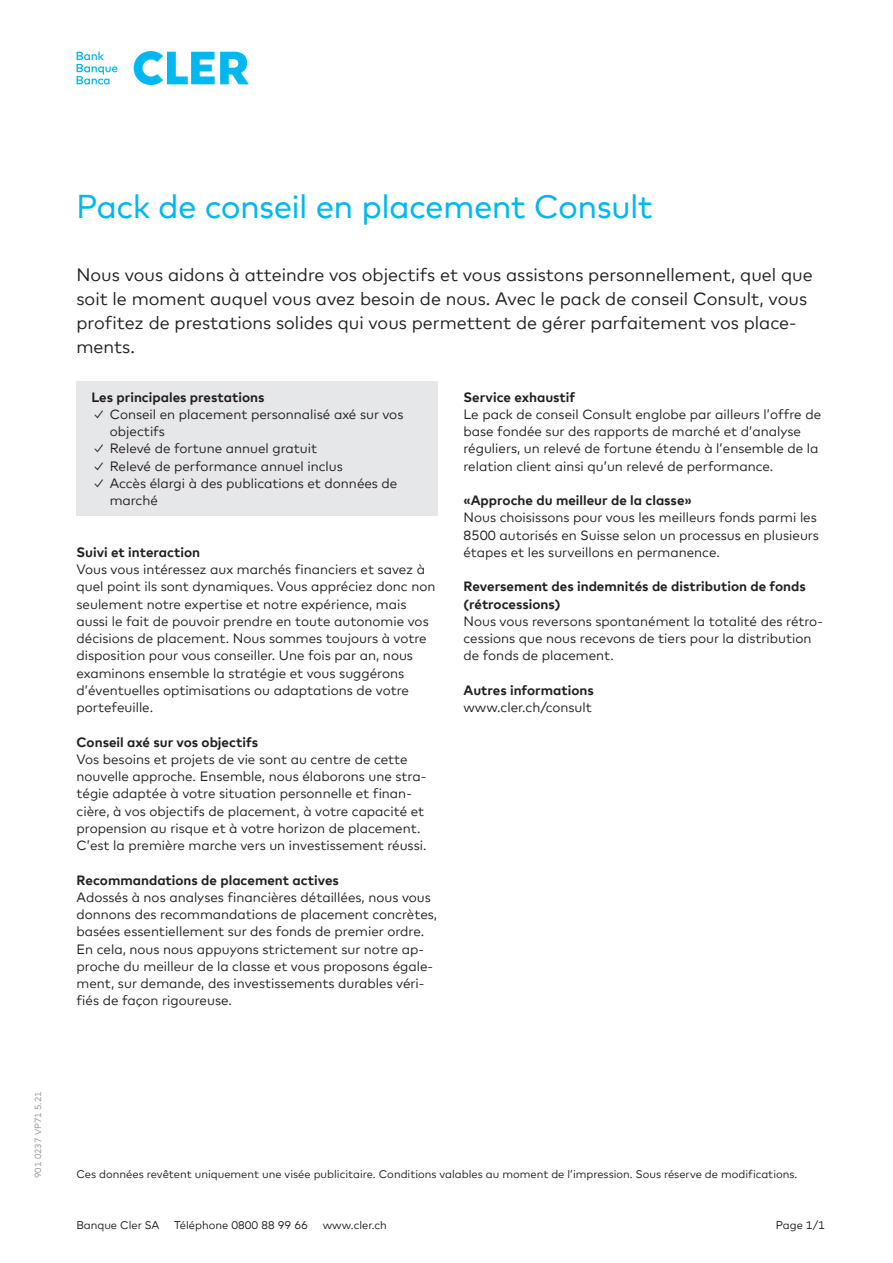
<style>
.page{position:relative;width:893px;height:1263px;background:#fff}
.page>*{position:absolute;margin:0;border:0;box-sizing:border-box;transform-origin:0 0}
.t1{font:33px "Cler Mark Headline";color:#00b8f0}
.t2{font:18px/24px "Cler Mark Text";color:#231f20}
.t3{font:13.5px/17.2px "Cler Mark Text";color:#231f20}
.t4{font:700 13.5px/17.2px "Cler Mark Text";color:#231f20}
.t5{font:11.25px "Cler Mark Text";color:#231f20}
.t6{font:9px "Cler Mark Text";color:#939598}
</style>
<div class="page">
<svg style="left:77px;top:52px;width:40px;height:32px"></svg>
<svg style="left:134px;top:51px;width:115px;height:34px"></svg>
<div style="left:77px;top:381px;width:361px;height:135px;background:#e6e7e9"></div>
<p class="t6" style="left:31px;top:1178px;width:88px;rotate:-90deg">901 0237 VP71 5.21</p>
<h1 class="t1" style="left:77px;top:181px;width:577px">Pack de conseil en placement Consult</h1>
<p class="t2" style="left:77px;top:261px;width:738px">Nous vous aidons à atteindre vos objectifs et vous assistons personnellement, quel que soit le moment auquel vous avez besoin de nous. Avec le pack de conseil Consult, vous profitez de prestations solides qui vous permettent de gérer parfaitement vos place&shy;ments.</p>
<p class="t4" style="left:91px;top:387px;width:175px">Les principales prestations</p>
<p class="t3" style="left:110px;top:404px;width:295px;text-indent:-18px">✓ Conseil en placement personnalisé axé sur vos objectifs</p>
<p class="t3" style="left:91px;top:439px;width:227px">✓ Relevé de fortune annuel gratuit</p>
<p class="t3" style="left:91px;top:456px;width:253px">✓ Relevé de performance annuel inclus</p>
<p class="t3" style="left:110px;top:473px;width:289px;text-indent:-18px">✓ Accès élargi à des publications et données de marché</p>
<p class="t4" style="left:77px;top:542px;width:125px">Suivi et interaction</p>
<p class="t3" style="left:77px;top:560px;width:360px">Vous vous intéressez aux marchés financiers et savez à quel point ils sont dynamiques. Vous appréciez donc non seulement notre expertise et notre expérience, mais aussi le fait de pouvoir prendre en toute autonomie vos décisions de placement. Nous sommes toujours à votre disposition pour vous conseiller. Une fois par an, nous examinons ensemble la stratégie et vous suggérons dʼéventuelles optimisations ou adaptations de votre portefeuille.</p>
<p class="t4" style="left:77px;top:732px;width:183px">Conseil axé sur vos objectifs</p>
<p class="t3" style="left:77px;top:749px;width:351px">Vos besoins et projets de vie sont au centre de cette nouvelle approche. Ensemble, nous élaborons une stra&shy;tégie adaptée à votre situation personnelle et finan&shy;cière, à vos objectifs de placement, à votre capacité et propension au risque et à votre horizon de placement.<br>Cʼest la première marche vers un investissement réussi.</p>
<p class="t4" style="left:77px;top:870px;width:264px">Recommandations de placement actives</p>
<p class="t3" style="left:77px;top:887px;width:362px">Adossés à nos analyses financières détaillées, nous vous donnons des recommandations de placement concrètes, basées essentiellement sur des fonds de premier ordre.<br>En cela, nous nous appuyons strictement sur notre ap&shy;proche du meilleur de la classe et vous proposons égale&shy;ment, sur demande, des investissements durables véri&shy;fiés de façon rigoureuse.</p>
<p class="t4" style="left:463px;top:387px;width:113px">Service exhaustif</p>
<p class="t3" style="left:463px;top:404px;width:359px">Le pack de conseil Consult englobe par ailleurs lʼoffre de base fondée sur des rapports de marché et dʼanalyse réguliers, un relevé de fortune étendu à lʼensemble de la relation client ainsi quʼun relevé de performance.</p>
<p class="t4" style="left:463px;top:490px;width:230px">«Approche du meilleur de la classe»</p>
<p class="t3" style="left:463px;top:508px;width:357px">Nous choisissons pour vous les meilleurs fonds parmi les<br>8500 autorisés en Suisse selon un processus en plusieurs étapes et les surveillons en permanence.</p>
<p class="t4" style="left:463px;top:577px;width:344px">Reversement des indemnités de distribution de fonds (rétrocessions)</p>
<p class="t3" style="left:463px;top:611px;width:361px">Nous vous reversons spontanément la totalité des rétro&shy;cessions que nous recevons de tiers pour la distribution de fonds de placement.</p>
<p class="t4" style="left:463px;top:680px;width:132px">Autres informations</p>
<p class="t3" style="left:463px;top:698px;width:130px">www.cler.ch/consult</p>
<p class="t5" style="left:77px;top:1165px;width:722px">Ces données revêtent uniquement une visée publicitaire. Conditions valables au moment de l’impression. Sous réserve de modifications.</p>
<p class="t5" style="left:77px;top:1216px;width:84px">Banque Cler SA</p>
<p class="t5" style="left:174px;top:1216px;width:135px">Téléphone 0800 88 99 66</p>
<p class="t5" style="left:323px;top:1216px;width:66px">www.cler.ch</p>
<p class="t5" style="left:776px;top:1216px;width:51px">Page 1/1</p>
</div>
